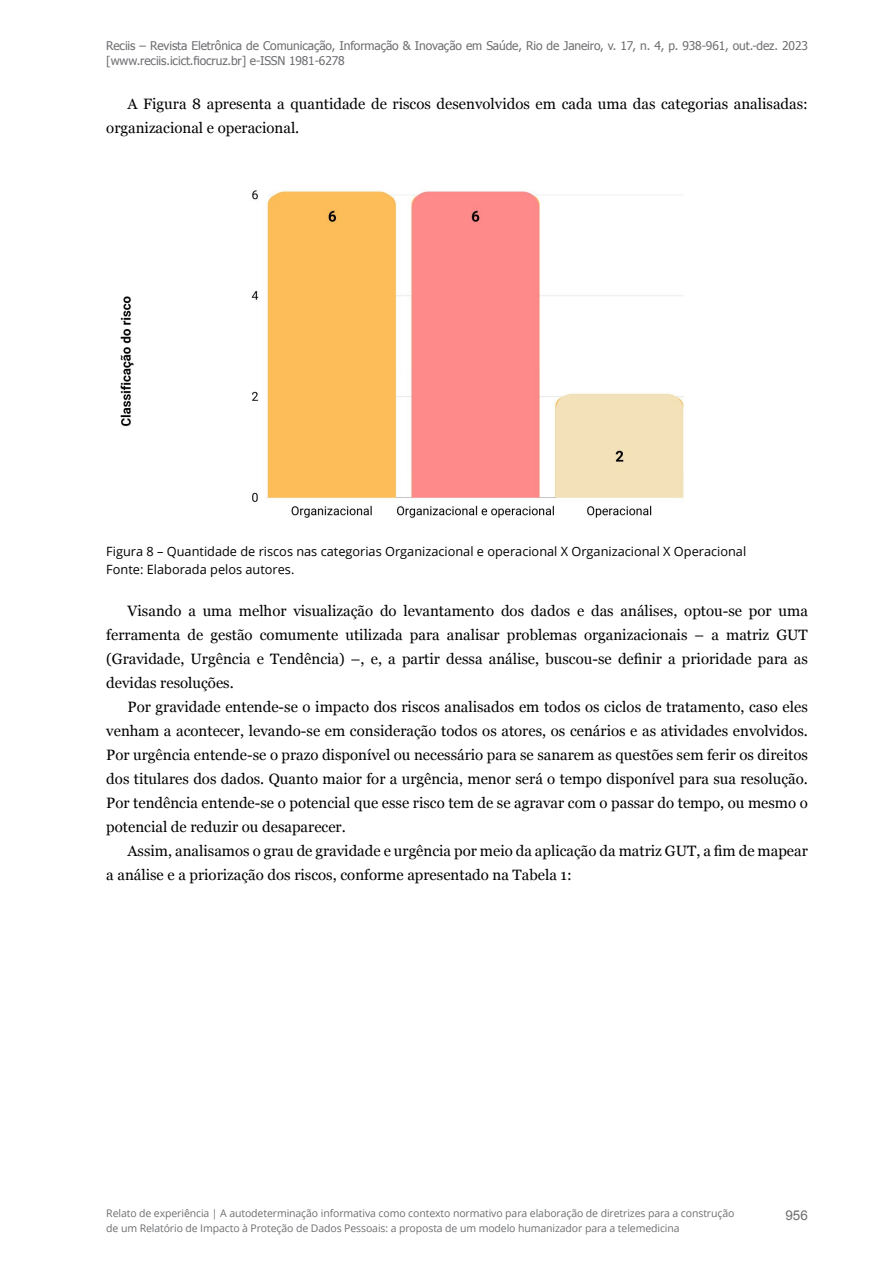
<style>
.page{position:relative;width:893px;height:1263px;background:#fff}
.page>*{position:absolute;margin:0;border:0;box-sizing:border-box;transform-origin:0 0}
.corpo-texto{font:15px/24px "Georgia";color:#000}
.t1{font:13.5px "Arial";color:#6d6e71}
.legenda{font:12.75px "Open Sans";color:#000}
.t2{font:12px/15px "Tahoma";letter-spacing:-.01em;color:#6d6e71}
.t3{font:10.5px/15px "Open Sans";letter-spacing:-.01em;color:#6d6e71}
</style>
<div class="page">
<img style="left:120px;top:190px;width:564px;height:328px">
<p class="t2" style="left:106px;top:38px;width:703px">Reciis – Revista Eletrônica de Comunicação, Informação &amp; Inovação em Saúde, Rio de Janeiro, v. 17, n. 4, p. 938-961, out.-dez. 2023 [www.reciis.icict.fiocruz.br] e-ISSN 1981-6278</p>
<p class="corpo-texto" style="left:106px;top:92px;width:703px;text-indent:21px">A Figura 8 apresenta a quantidade de riscos desenvolvidos em cada uma das categorias analisadas: organizacional e operacional.</p>
<p class="legenda" style="left:106px;top:543px;width:641px">Figura 8 – Quantidade de riscos nas categorias Organizacional e operacional X Organizacional X Operacional</p>
<p class="legenda" style="left:106px;top:561px;width:190px">Fonte: Elaborada pelos autores.</p>
<p class="corpo-texto" style="left:106px;top:599px;width:703px;text-align:justify;text-indent:21px">Visando a uma melhor visualização do levantamento dos dados e das análises, optou-se por uma ferramenta de gestão comumente utilizada para analisar problemas organizacionais – a matriz GUT (Gravidade, Urgência e Tendência) –, e, a partir dessa análise, buscou-se definir a prioridade para as devidas resoluções.</p>
<p class="corpo-texto" style="left:106px;top:695px;width:703px;text-align:justify;text-indent:21px">Por gravidade entende-se o impacto dos riscos analisados em todos os ciclos de tratamento, caso eles venham a acontecer, levando-se em consideração todos os atores, os cenários e as atividades envolvidos.<br>Por urgência entende-se o prazo disponível ou necessário para se sanarem as questões sem ferir os direitos dos titulares dos dados. Quanto maior for a urgência, menor será o tempo disponível para sua resolução.<br>Por tendência entende-se o potencial que esse risco tem de se agravar com o passar do tempo, ou mesmo o potencial de reduzir ou desaparecer.</p>
<p class="corpo-texto" style="left:106px;top:839px;width:703px;text-indent:21px">Assim, analisamos o grau de gravidade e urgência por meio da aplicação da matriz GUT, a fim de mapear a análise e a priorização dos riscos, conforme apresentado na Tabela 1:</p>
<p class="t3" style="left:106px;top:1206px;width:630px">Relato de experiência | A autodeterminação informativa como contexto normativo para elaboração de diretrizes para a construção de um Relatório de Impacto à Proteção de Dados Pessoais: a proposta de um modelo humanizador para a telemedicina</p>
<p class="t1" style="left:785px;top:1206px;width:24px">956</p>
</div>
